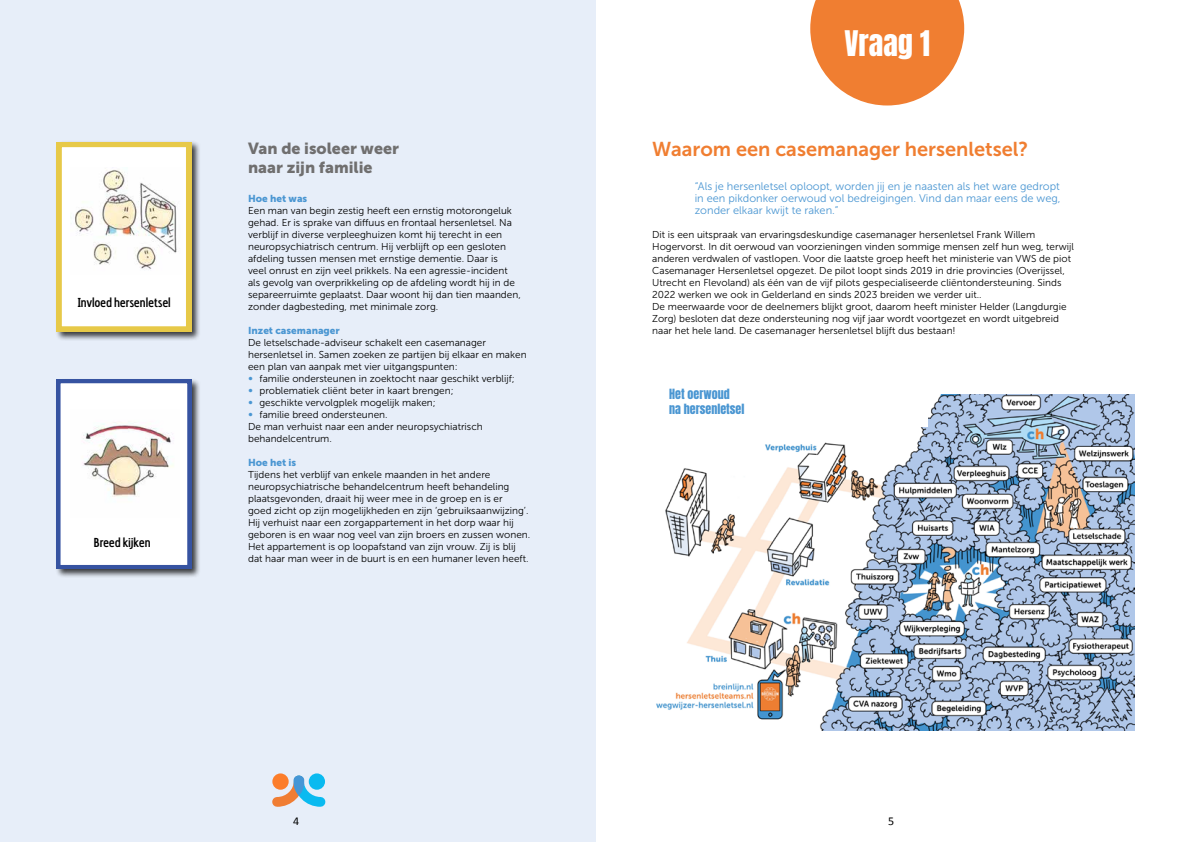
<style>
.page{position:relative;width:1191px;height:842px;background:#fff}
.page>*{position:absolute;margin:0;border:0;box-sizing:border-box;transform-origin:0 0}
.t1{font:30px "Anton";color:#fff}
.t2{font:20px "Museo Sans 700";color:#f07e31}
.t3{font:16px/19.2px "Museo Sans 900";color:#706f6f}
.t4{font:500 14px "Orka Condensed";letter-spacing:-.02em;color:#000}
.t5{font:12px/14.4px "Anton";color:#4a96d2}
.t6{font:12px "Calibri";color:#000}
.t7{font:11px/12px "Museo Sans 300";color:#4a96d2;text-align:justify}
.t8{font:10px/12px "Museo Sans 300";color:#000}
.t9{font:10px "Museo Sans 900";color:#4a96d2}
.s1{color:#4a96d2}
</style>
<div class="page">
<div style="left:0;top:0;width:595px;height:842px;background:#e7eef9"></div>
<svg style="left:272px;top:775px;width:54px;height:32px"></svg>
<div style="left:309px;top:773px;width:16px;height:17px;background:#0abaf0;border-radius:50%"></div>
<div style="left:272px;top:773px;width:17px;height:17px;background:#fc7d2b;border-radius:50%"></div>
<svg style="left:810px;top:0;width:154px;height:105px"></svg>
<img style="left:656px;top:394px;width:478px;height:336px">
<div style="left:669px;top:386px;width:258px;height:40px;background:#fff"></div>
<div style="left:55px;top:378px;width:146px;height:200px;background:#000;opacity:.75"></div>
<svg style="left:57px;top:379px;width:134px;height:190px;background:#dde2ef"></svg>
<img style="left:70px;top:410px;width:110px;height:107px">
<div style="left:55px;top:141px;width:146px;height:200px;background:#000;opacity:.75"></div>
<svg style="left:57px;top:142px;width:134px;height:189px;background:#f9f2d4"></svg>
<img style="left:70px;top:167px;width:112px;height:108px">
<h3 class="t4" style="left:77px;top:294px;width:95px">Invloed hersenletsel</h3>
<h3 class="t4" style="left:94px;top:534px;width:58px">Breed kijken</h3>
<h3 class="t3" style="left:248px;top:139px;width:152px">Van de isoleer weer naar zijn familie</h3>
<p class="t9" style="left:248px;top:193px;width:61px">Hoe het was</p>
<p class="t8" style="left:248px;top:205px;width:274px">Een man van begin zestig heeft een ernstig motorongeluk gehad. Er is sprake van diffuus en frontaal hersenletsel. Na verblijf in diverse verpleeghuizen komt hij terecht in een neuropsychiatrisch centrum. Hij verblijft op een gesloten afdeling tussen mensen met ernstige dementie. Daar is<br>veel onrust en zijn veel prikkels. Na een agressie-incident als gevolg van overprikkeling op de afdeling wordt hij in de separeerruimte geplaatst. Daar woont hij dan tien maanden, zonder dagbesteding, met minimale zorg.</p>
<p class="t9" style="left:248px;top:325px;width:93px">Inzet casemanager</p>
<p class="t8" style="left:248px;top:337px;width:280px">De letselschade-adviseur schakelt een casemanager hersenletsel in. Samen zoeken ze partijen bij elkaar en maken een plan van aanpak met vier uitgangspunten:<br><span class="s1">∞</span> familie ondersteunen in zoektocht naar geschikt verblijf;<br><span class="s1">∞</span> problematiek cliënt beter in kaart brengen;<br><span class="s1">∞</span> geschikte vervolgplek mogelijk maken;<br><span class="s1">∞</span> familie breed ondersteunen.<br>De man verhuist naar een ander neuropsychiatrisch behandelcentrum.</p>
<p class="t9" style="left:248px;top:457px;width:50px">Hoe het is</p>
<p class="t8" style="left:248px;top:469px;width:284px">Tijdens het verblijf van enkele maanden in het andere neuropsychiatrische behandelcentrum heeft behandeling plaatsgevonden, draait hij weer mee in de groep en is er<br>goed zicht op zijn mogelijkheden en zijn ‘gebruiksaanwijzing’.<br>Hij verhuist naar een zorgappartement in het dorp waar hij geboren is en waar nog veel van zijn broers en zussen wonen.<br>Het appartement is op loopafstand van zijn vrouw. Zij is blij dat haar man weer in de buurt is en een humaner leven heeft.</p>
<h1 class="t1" style="left:844px;top:28px;width:87px">Vraag 1</h1>
<h2 class="t2" style="left:652px;top:138px;width:378px">Waarom een casemanager hersenletsel?</h2>
<p class="t7" style="left:694px;top:180px;width:367px">“Als je hersenletsel oploopt, worden jij en je naasten als het ware gedropt in een pikdonker oerwoud vol bedreigingen. Vind dan maar eens de weg, zonder elkaar kwijt te raken.”</p>
<p class="t8" style="left:652px;top:229px;width:423px">Dit is een uitspraak van ervaringsdeskundige casemanager hersenletsel Frank Willem Hogervorst. In dit oerwoud van voorzieningen vinden sommige mensen zelf hun weg, terwijl anderen verdwalen of vastlopen. Voor die laatste groep heeft het ministerie van VWS de piot Casemanager Hersenletsel opgezet. De pilot loopt sinds 2019 in drie provincies (Overijssel, Utrecht en Flevoland) als één van de vijf pilots gespecialiseerde cliëntondersteuning. Sinds 2022 werken we ook in Gelderland en sinds 2023 breiden we verder uit..<br>De meerwaarde voor de deelnemers blijkt groot, daarom heeft minister Helder (Langdurgie Zorg) besloten dat deze ondersteuning nog vijf jaar wordt voortgezet en wordt uitgebreid naar het hele land. De casemanager hersenletsel blijft dus bestaan!</p>
<p class="t5" style="left:669px;top:388px;width:77px">Het oerwoud na hersenletsel</p>
<p class="t6" style="left:293px;top:813px;width:8px">4</p>
<p class="t6" style="left:888px;top:813px;width:8px">5</p>
</div>
